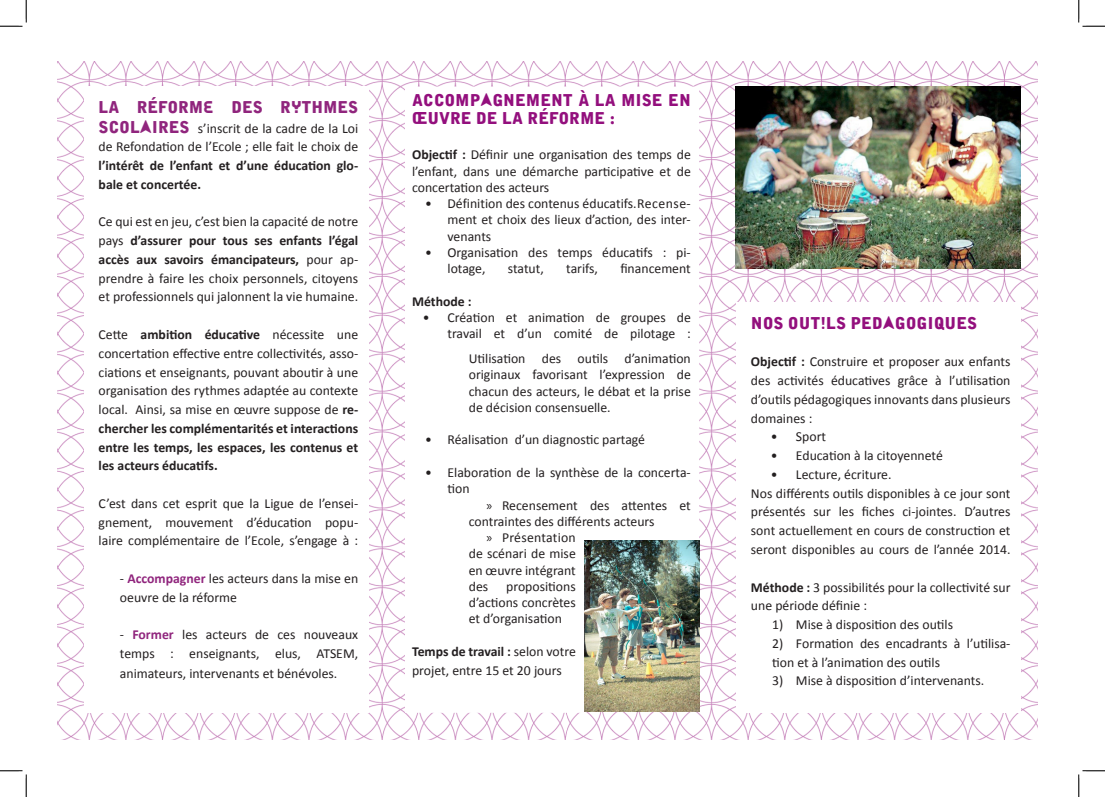
<style>
.page{position:relative;width:1105px;height:797px;background:#fff}
.page>*{position:absolute;margin:0;border:0;box-sizing:border-box;transform-origin:0 0}
.t1{font:16.25px/18.8px "Alpha Ligue";color:#930f7d}
.t2{font:16.25px "Alpha Ligue";letter-spacing:-.005em;color:#90257d}
.t3{font:13.75px/18.8px "Calibri";color:#231f20;text-align:justify}
.t4{font:700 13.75px "Calibri";color:#231f20}
.s1{font-family:"Alpha Ligue";font-size:16.25px;color:#90257d}
.s2{font-weight:700}
.s3{font-weight:700;color:#90257d}
.s4{font-family:"Myriad Pro"}
</style>
<div class="page">
<img style="left:57px;top:62px;width:981px;height:677px">
<div style="left:737px;top:303px;width:284px;height:409px;background:#fff"></div>
<div style="left:84px;top:86px;width:285px;height:626px;background:#fff"></div>
<svg style="left:405px;top:86px;width:294px;height:626px"></svg>
<img style="left:736px;top:86px;width:284px;height:183px">
<img style="left:585px;top:540px;width:114px;height:172px">
<svg style="left:0;top:0;width:27px;height:27px"></svg>
<svg style="left:0;top:770px;width:27px;height:27px"></svg>
<svg style="left:1078px;top:0;width:27px;height:27px"></svg>
<svg style="left:1078px;top:770px;width:27px;height:27px"></svg>
<p class="t2" style="left:99px;top:97px;width:261px">LA RÉFORME DES RYTHMES</p>
<p class="t3" style="left:99px;top:118px;width:261px"><span class="s1">SCOLAIRES</span> s’inscrit de la cadre de la Loi de Refondation de l’Ecole ; elle fait le choix de <span class="s2">l’intérêt de l’enfant et d’une éducation glo&shy;bale et concertée.</span></p>
<p class="t3" style="left:99px;top:212px;width:261px">Ce qui est en jeu, c’est bien la capacité de notre pays <span class="s2">d’assurer pour tous ses enfants l’égal accès aux savoirs émancipateurs,</span> pour ap&shy;prendre à faire les choix personnels, citoyens et professionnels qui jalonnent la vie humaine.</p>
<p class="t3" style="left:99px;top:324px;width:261px">Cette <span class="s2">ambition éducative</span> nécessite une concertation effective entre collectivités, asso&shy;ciations et enseignants, pouvant aboutir à une organisation des rythmes adaptée au contexte local. Ainsi, sa mise en œuvre suppose de <span class="s2">re&shy;chercher les complémentarités et interactions entre les temps, les espaces, les contenus et les acteurs éducatifs.</span></p>
<p class="t3" style="left:99px;top:493px;width:261px">C’est dans cet esprit que la Ligue de l’ensei&shy;gnement, mouvement d’éducation popu&shy;laire complémentaire de l’Ecole, s’engage à :</p>
<p class="t3" style="left:120px;top:568px;width:240px">- <span class="s3">Accompagner</span> les acteurs dans la mise en oeuvre de la réforme</p>
<p class="t3" style="left:120px;top:624px;width:240px">- <span class="s3">Former</span> les acteurs de ces nouveaux temps : enseignants, elus, ATSEM,</p>
<p class="t3" style="left:120px;top:663px;width:219px">animateurs, intervenants et bénévoles.</p>
<p class="t1" style="left:412px;top:90px;width:280px">ACCOMPAGNEMENT À LA MISE EN<br>ŒUVRE DE LA RÉFORME :</p>
<p class="t3" style="left:412px;top:146px;width:280px;line-height:16.2px"><span class="s2">Objectif :</span> Définir une organisation des temps de l’enfant, dans une démarche participative et de concertation des acteurs</p>
<p class="t3" style="left:447px;top:195px;width:245px;line-height:16.2px;text-indent:-22px">• Définition des contenus éducatifs.Recense&shy;ment et choix des lieux d’action, des inter&shy;venants</p>
<p class="t3" style="left:447px;top:243px;width:245px;line-height:16.2px;text-indent:-22px">• Organisation des temps éducatifs : pi&shy;lotage,</p>
<p class="t3" style="left:508px;top:258px;width:37px">statut,</p>
<p class="t3" style="left:566px;top:258px;width:33px">tarifs,</p>
<p class="t3" style="left:620px;top:258px;width:72px">financement</p>
<p class="t4" style="left:412px;top:292px;width:61px">Méthode :</p>
<p class="t3" style="left:423px;top:308px;width:270px;line-height:16.2px;text-align:right">• Création et animation de groupes de travail et d’un comité de pilotage :</p>
<p class="t3" style="left:469px;top:350px;width:224px;line-height:16.2px">Utilisation des outils d’animation originaux favorisant l’expression de chacun des acteurs, le débat et la prise de décision consensuelle.</p>
<p class="t3" style="left:425px;top:430px;width:222px">• Réalisation d’un diagnostic partagé</p>
<p class="t3" style="left:447px;top:463px;width:245px;line-height:16.2px;text-indent:-22px">• Elaboration de la synthèse de la concerta&shy;tion</p>
<p class="t3" style="left:469px;top:496px;width:224px;line-height:16.2px;text-indent:18px"><span class="s4">»</span> Recensement des attentes et contraintes des différents acteurs</p>
<p class="t3" style="left:469px;top:528px;width:109px;line-height:16.2px;text-indent:18px"><span class="s4">»</span> Présentation de scénari de mise en œuvre intégrant des</p>
<p class="t3" style="left:469px;top:577px;width:109px;line-height:16.2px;text-indent:37px">propositions d’actions concrètes et d’organisation</p>
<p class="t3" style="left:412px;top:641px;width:165px"><span class="s2">Temps de travail :</span> selon votre projet, entre 15 et 20 jours</p>
<p class="t1" style="left:751px;top:313px;width:228px">NOS OUTILS PEDAGOGIQUES</p>
<p class="t3" style="left:751px;top:352px;width:261px"><span class="s2">Objectif :</span> Construire et proposer aux enfants des activités éducatives grâce à l’utilisation d’outils pédagogiques innovants dans plusieurs domaines :</p>
<p class="t3" style="left:771px;top:427px;width:57px">• Sport</p>
<p class="t3" style="left:771px;top:445px;width:173px">• Education à la citoyenneté</p>
<p class="t3" style="left:771px;top:464px;width:122px">• Lecture, écriture.</p>
<p class="t3" style="left:751px;top:483px;width:261px">Nos différents outils disponibles à ce jour sont présentés sur les fiches ci-jointes. D’autres sont actuellement en cours de construction et seront disponibles au cours de l’année 2014.</p>
<p class="t3" style="left:751px;top:577px;width:261px"><span class="s2">Méthode :</span> 3 possibilités pour la collectivité sur une période définie :</p>
<p class="t3" style="left:772px;top:614px;width:182px">1) Mise à disposition des outils</p>
<p class="t3" style="left:772px;top:633px;width:240px">2) Formation des encadrants à l’utilisa&shy;tion et à l’animation des outils</p>
<p class="t3" style="left:772px;top:670px;width:214px">3) Mise à disposition d’intervenants.</p>
</div>
